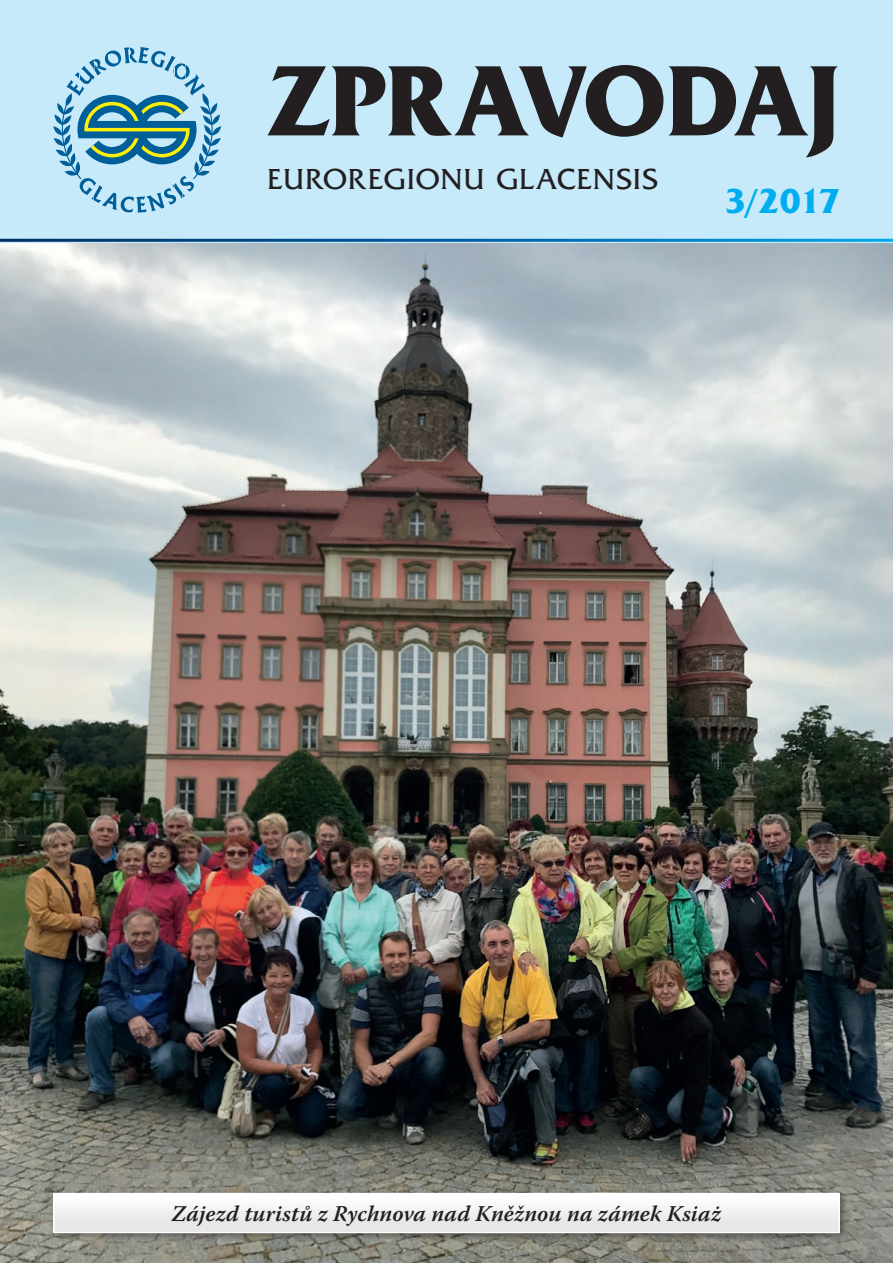
<style>
.page{position:relative;width:893px;height:1263px;background:#fff}
.page>*{position:absolute;margin:0;border:0;box-sizing:border-box;transform-origin:0 0}
.t1{font:700 103.5px "Friz Quadrata Itc TCE";letter-spacing:-.03em;color:#231f20}
.t2{font:700 36px "Friz Quadrata Itc TCE";color:#00aeef}
.t3{font:30px "Friz Quadrata Itc TCE";letter-spacing:.005em;color:#231f20}
.t4{font:italic 600 22.5px "Warnock Pro";letter-spacing:.01em;color:#231f20}
.s1{font-weight:400}
</style>
<div class="page">
<img style="left:0;top:242px;width:893px;height:1021px">
<div style="left:0;top:0;width:893px;height:242px;background:#c6eafa"></div>
<svg style="left:53px;top:47px;width:168px;height:166px"></svg>
<hr style="left:0;top:239px;width:893px;height:3px;background:#fff">
<div style="left:49px;top:1188px;width:800px;height:55px;background:#231f20;opacity:.5"></div>
<div style="left:54px;top:1193px;width:785px;height:39px;background:linear-gradient(to bottom,#fff,#e0e2e4)"></div>
<div style="left:53px;top:1193px;width:787px;height:40px;border:1px solid #fff"></div>
<h1 class="t1" style="left:267px;top:42px;width:576px">ZPRAVODAJ</h1>
<h3 class="t3" style="left:267px;top:162px;width:393px">EUROREGIONU GLACENSIS</h3>
<h2 class="t2" style="left:724px;top:181px;width:117px">3<span class="s1">/</span>2017</h2>
<p class="t4" style="left:172px;top:1200px;width:551px">Zájezd turistů z Rychnova nad Kněžnou na zámek Ksiaż</p>
</div>
